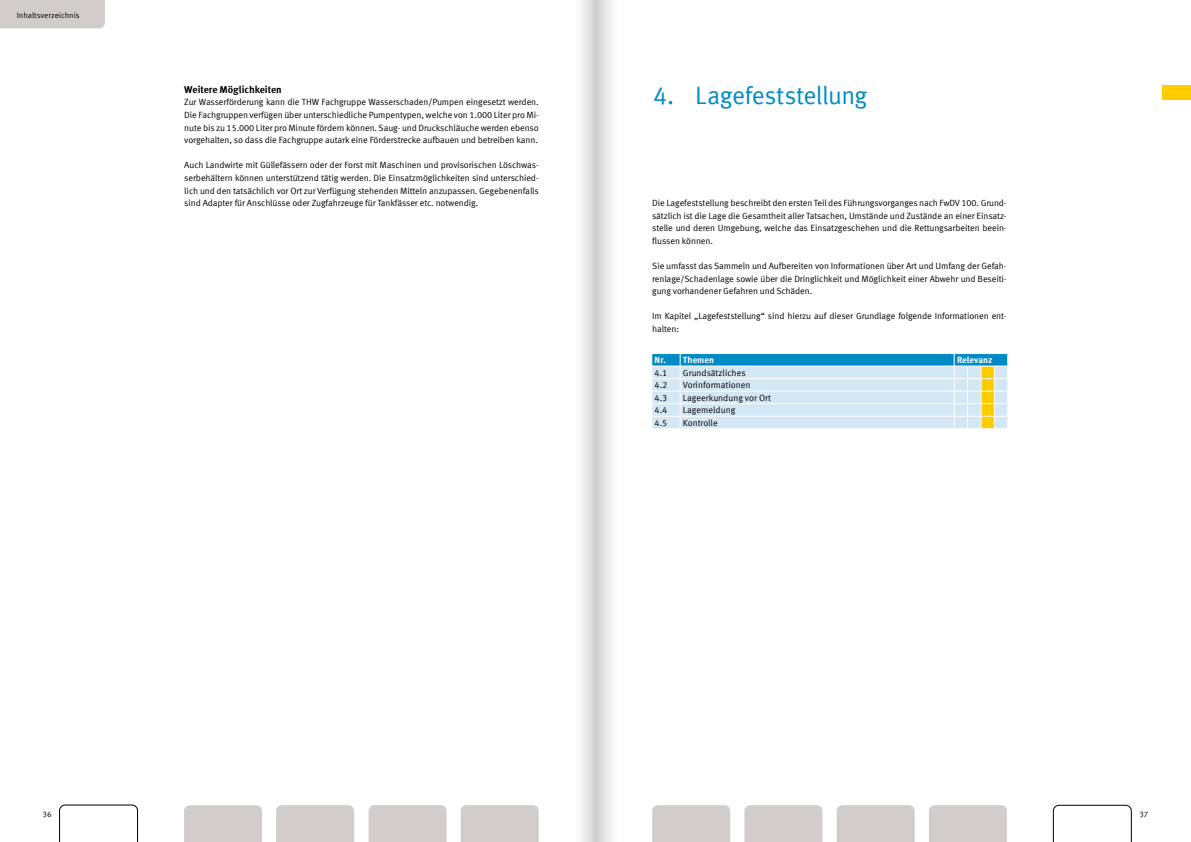
<style>
.page{position:relative;width:1191px;height:842px;background:#fff}
.page>*{position:absolute;margin:0;border:0;box-sizing:border-box;transform-origin:0 0}
.Überschrift_1{font:25px "Meta Offc Pro Norm";letter-spacing:-.02em;color:#008bc5}
.Text{font:700 10px "Meta Offc Pro";letter-spacing:-.01em;color:#000}
.Text-2{font:9px/12.6px "Meta Offc Pro Norm";letter-spacing:-.01em;color:#000;text-align:justify}
.Tabelle_Trennblatt{font:9px "Meta Offc Pro Norm";color:#000}
.Tabelle_Tabellentite{font:700 9px "Meta Offc Pro";color:#fff}
.t1{font:8px "Meta Offc Pro Norm";color:#000}
</style>
<div class="page">
<svg style="left:1053px;top:805px;width:78px;height:37px"></svg>
<div style="left:652px;top:805px;width:78px;height:37px;background:#d0cdcc"></div>
<div style="left:744px;top:805px;width:78px;height:37px;background:#d0cdcc"></div>
<div style="left:836px;top:805px;width:78px;height:37px;background:#d0cdcc"></div>
<div style="left:929px;top:805px;width:78px;height:37px;background:#d0cdcc"></div>
<div style="left:184px;top:805px;width:78px;height:37px;background:#d0cdcc"></div>
<svg style="left:59px;top:805px;width:79px;height:37px"></svg>
<div style="left:368px;top:805px;width:78px;height:37px;background:#d0cdcc"></div>
<div style="left:461px;top:805px;width:78px;height:37px;background:#d0cdcc"></div>
<div style="left:276px;top:805px;width:78px;height:37px;background:#d0cdcc"></div>
<svg style="left:651px;top:353px;width:357px;height:76px;background:#b9dae7"></svg>
<div style="left:1162px;top:85px;width:29px;height:14px;background:#fc0"></div>
<svg style="left:582px;top:0;width:30px;height:842px"></svg>
<div style="left:0;top:0;width:105px;height:28px;background:#d0cdcc"></div>
<p class="t1" style="left:17px;top:9px;width:64px">Inhaltsverzeichnis</p>
<p class="Text" style="left:184px;top:82px;width:99px">Weitere Möglichkeiten</p>
<p class="Text-2" style="left:184px;top:95px;width:356px">Zur Wasserförderung kann die THW Fachgruppe Wasserschaden/Pumpen eingesetzt werden.<br>Die Fachgruppen verfügen über unterschiedliche Pumpentypen, welche von 1.000 Liter pro Mi&shy;nute bis zu 15.000 Liter pro Minute fördern können. Saug- und Druckschläuche werden ebenso vorgehalten, so dass die Fachgruppe autark eine Förderstrecke aufbauen und betreiben kann.</p>
<p class="Text-2" style="left:184px;top:158px;width:356px">Auch Landwirte mit Güllefässern oder der Forst mit Maschinen und provisorischen Löschwas&shy;serbehältern können unterstützend tätig werden. Die Einsatzmöglichkeiten sind unterschied&shy;lich und den tatsächlich vor Ort zur Verfügung stehenden Mitteln anzupassen. Gegebenenfalls sind Adapter für Anschlüsse oder Zugfahrzeuge für Tankfässer etc. notwendig.</p>
<p class="Überschrift_1" style="left:653px;top:77px;width:216px">4. Lagefeststellung</p>
<p class="Text-2" style="left:652px;top:196px;width:356px">Die Lagefeststellung beschreibt den ersten Teil des Führungsvorganges nach FwDV 100. Grund&shy;sätzlich ist die Lage die Gesamtheit aller Tatsachen, Umstände und Zustände an einer Einsatz&shy;stelle und deren Umgebung, welche das Einsatzgeschehen und die Rettungsarbeiten beein&shy;flussen können.</p>
<p class="Text-2" style="left:652px;top:259px;width:356px">Sie umfasst das Sammeln und Aufbereiten von Informationen über Art und Umfang der Gefah&shy;renlage/Schadenlage sowie über die Dringlichkeit und Möglichkeit einer Abwehr und Beseiti&shy;gung vorhandener Gefahren und Schäden.</p>
<p class="Text-2" style="left:652px;top:309px;width:356px">Im Kapitel „Lagefeststellung“ sind hierzu auf dieser Grundlage folgende Informationen ent&shy;halten:</p>
<p class="Tabelle_Tabellentite" style="left:654px;top:353px;width:13px">Nr.</p>
<p class="Tabelle_Tabellentite" style="left:683px;top:353px;width:33px">Themen</p>
<p class="Tabelle_Tabellentite" style="left:957px;top:353px;width:37px">Relevanz</p>
<p class="Tabelle_Trennblatt" style="left:654px;top:366px;width:14px">4.1</p>
<p class="Tabelle_Trennblatt" style="left:683px;top:366px;width:64px">Grundsätzliches</p>
<p class="Tabelle_Trennblatt" style="left:654px;top:378px;width:14px">4.2</p>
<p class="Tabelle_Trennblatt" style="left:683px;top:378px;width:69px">Vorinformationen</p>
<p class="Tabelle_Trennblatt" style="left:654px;top:391px;width:14px">4.3</p>
<p class="Tabelle_Trennblatt" style="left:683px;top:391px;width:90px">Lageerkundung vor Ort</p>
<p class="Tabelle_Trennblatt" style="left:654px;top:403px;width:14px">4.4</p>
<p class="Tabelle_Trennblatt" style="left:683px;top:403px;width:54px">Lagemeldung</p>
<p class="Tabelle_Trennblatt" style="left:654px;top:416px;width:14px">4.5</p>
<p class="Tabelle_Trennblatt" style="left:683px;top:416px;width:36px">Kontrolle</p>
<p class="t1" style="left:43px;top:808px;width:11px">36</p>
<p class="t1" style="left:1139px;top:808px;width:10px">37</p>
</div>
